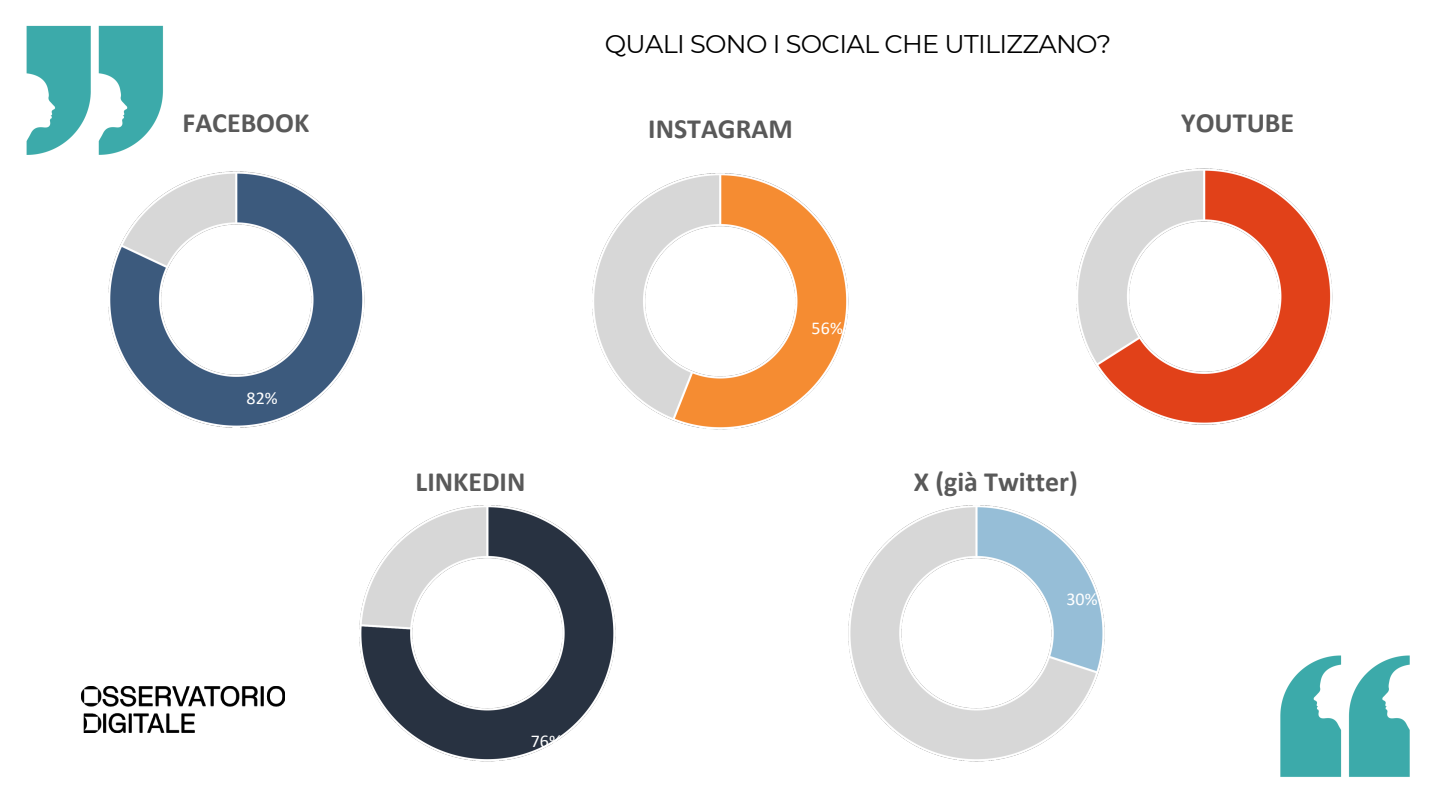
<style>
.page{position:relative;width:1440px;height:810px;background:#fff}
.page>*{position:absolute;margin:0;border:0;box-sizing:border-box;transform-origin:0 0}
.t1{font:700 27.9px "Calibri";color:#595959}
.t2{font:25.6px "Montserrat";letter-spacing:-.025em;color:#000}
.t3{font:18px "Calibri";letter-spacing:.005em;color:#fff}
</style>
<div class="page">
<img style="left:81px;top:168px;width:1252px;height:594px">
<img style="left:26px;top:25px;width:156px;height:157px">
<img style="left:1257px;top:627px;width:153px;height:150px">
<h1 class="t1" style="left:183px;top:111px;width:128px">FACEBOOK</h1>
<p class="t3" style="left:247px;top:390px;width:33px">82%</p>
<p class="t2" style="left:605px;top:29px;width:508px">QUALI SONO I SOCIAL CHE UTILIZZANO?</p>
<h1 class="t1" style="left:648px;top:117px;width:146px">INSTAGRAM</h1>
<h3 class="t1" style="left:1181px;top:111px;width:114px">YOUTUBE</h3>
<p class="t1" style="left:416px;top:470px;width:111px">LINKEDIN</p>
<h2 class="t3" style="left:531px;top:734px;width:33px">76%</h2>
<h1 class="t3" style="left:812px;top:321px;width:33px">56%</h1>
<p class="t1" style="left:914px;top:470px;width:165px">X (già Twitter)</p>
<p class="t3" style="left:1066px;top:591px;width:33px">30%</p>
</div>
